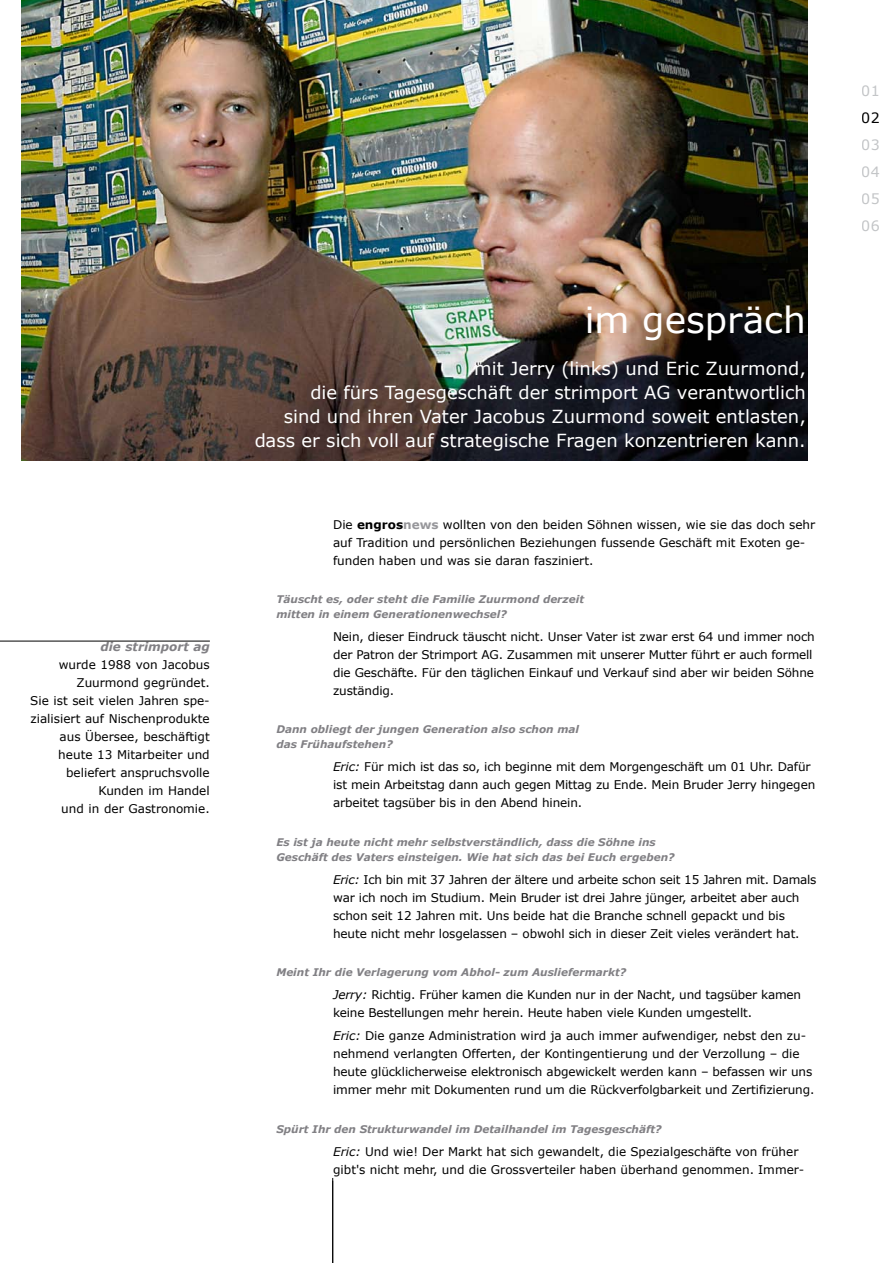
<style>
.page{position:relative;width:893px;height:1263px;background:#fff}
.page>*{position:absolute;margin:0;border:0;box-sizing:border-box;transform-origin:0 0}
.t1{font:36px "Verdana";color:#fff}
.t2{font:18px/24px "Verdana";color:#fff;text-align:right}
.t3{font:14.25px/27px "Verdana";color:#c3c5c7;text-align:justify}
.t4{font:14.25px "Verdana";color:#000}
.t5{font:12px/18px "Verdana";letter-spacing:-.01em;color:#000}
.t6{font:italic 700 12px "Verdana";color:#818084}
.t7{font:italic 700 10.5px/15px "Verdana";color:#818084}
.s1{font-weight:700}
.s2{font-weight:700;color:#97979b}
.s3{font-style:italic}
</style>
<div class="page">
<hr style="left:0;top:641px;width:210px;height:1px;background:#000">
<hr style="left:332px;top:1178px;width:1px;height:85px;background:#000">
<img style="left:21px;top:0;width:787px;height:460px">
<p class="t6" style="left:100px;top:639px;width:111px">die strimport ag</p>
<p class="t5" style="left:30px;top:655px;width:181px;text-align:right">wurde 1988 von Jacobus<br>Zuurmond gegründet.<br>Sie ist seit vielen Jahren spe&shy;zialisiert auf Nischenprodukte aus Übersee, beschäftigt heute 13 Mitarbeiter und beliefert anspruchsvolle<br>Kunden im Handel<br>und in der Gastronomie.</p>
<h1 class="t1" style="left:585px;top:297px;width:223px">im gespräch</h1>
<h2 class="t2" style="left:254px;top:355px;width:553px">mit Jerry (links) und Eric Zuurmond,<br>die fürs Tagesgeschäft der strimport AG verantwortlich<br>sind und ihren Vater Jacobus Zuurmond soweit entlasten, dass er sich voll auf strategische Fragen konzentrieren kann.</h2>
<p class="t5" style="left:333px;top:515px;width:484px">Die <span class="s1">engros</span><span class="s2">news</span> wollten von den beiden Söhnen wissen, wie sie das doch sehr auf Tradition und persönlichen Beziehungen fussende Geschäft mit Exoten ge&shy;funden haben und was sie daran fasziniert.</p>
<p class="t7" style="left:276px;top:591px;width:309px">Täuscht es, oder steht die Familie Zuurmond derzeit mitten in einem Generationenwechsel?</p>
<p class="t5" style="left:333px;top:627px;width:483px">Nein, dieser Eindruck täuscht nicht. Unser Vater ist zwar erst 64 und immer noch der Patron der Strimport AG. Zusammen mit unserer Mutter führt er auch formell die Geschäfte. Für den täglichen Einkauf und Verkauf sind aber wir beiden Söhne zuständig.</p>
<p class="t7" style="left:276px;top:721px;width:304px">Dann obliegt der jungen Generation also schon mal das Frühaufstehen?</p>
<p class="t5" style="left:333px;top:757px;width:484px"><span class="s3">Eric:</span> Für mich ist das so, ich beginne mit dem Morgengeschäft um 01 Uhr. Dafür ist mein Arbeitstag dann auch gegen Mittag zu Ende. Mein Bruder Jerry hingegen arbeitet tagsüber bis in den Abend hinein.</p>
<p class="t7" style="left:276px;top:834px;width:400px">Es ist ja heute nicht mehr selbstverständlich, dass die Söhne ins<br>Geschäft des Vaters einsteigen. Wie hat sich das bei Euch ergeben?</p>
<p class="t5" style="left:333px;top:870px;width:485px"><span class="s3">Eric:</span> Ich bin mit 37 Jahren der ältere und arbeite schon seit 15 Jahren mit. Damals war ich noch im Studium. Mein Bruder ist drei Jahre jünger, arbeitet aber auch schon seit 12 Jahren mit. Uns beide hat die Branche schnell gepackt und bis heute nicht mehr losgelassen – obwohl sich in dieser Zeit vieles verändert hat.</p>
<p class="t7" style="left:276px;top:964px;width:351px">Meint Ihr die Verlagerung vom Abhol- zum Ausliefermarkt?</p>
<p class="t5" style="left:333px;top:985px;width:469px"><span class="s3">Jerry:</span> Richtig. Früher kamen die Kunden nur in der Nacht, und tagsüber kamen keine Bestellungen mehr herein. Heute haben viele Kunden umgestellt.</p>
<p class="t5" style="left:333px;top:1026px;width:483px"><span class="s3">Eric:</span> Die ganze Administration wird ja auch immer aufwendiger, nebst den zu&shy;nehmend verlangten Offerten, der Kontingentierung und der Verzollung – die heute glücklicherweise elektronisch abgewickelt werden kann – befassen wir uns immer mehr mit Dokumenten rund um die Rückverfolgbarkeit und Zertifizierung.</p>
<p class="t7" style="left:276px;top:1121px;width:387px">Spürt Ihr den Strukturwandel im Detailhandel im Tagesgeschäft?</p>
<p class="t5" style="left:333px;top:1142px;width:473px"><span class="s3">Eric:</span> Und wie! Der Markt hat sich gewandelt, die Spezialgeschäfte von früher gibt's nicht mehr, und die Grossverteiler haben überhand genommen. Immer-</p>
<p class="t3" style="left:862px;top:77px;width:20px">01</p>
<p class="t4" style="left:862px;top:109px;width:20px">02</p>
<p class="t3" style="left:862px;top:131px;width:20px">03<br>04<br>05<br>06</p>
</div>
